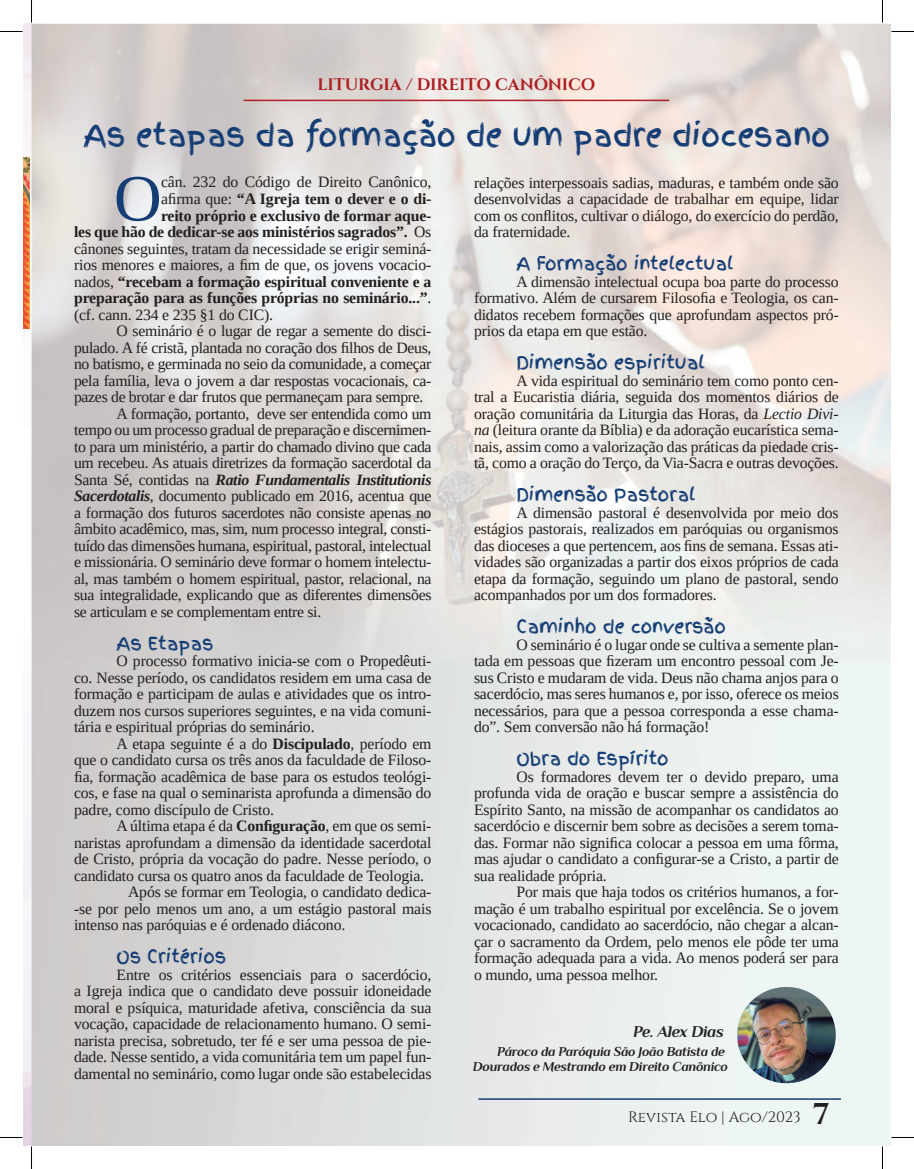
<style>
.page{position:relative;width:914px;height:1169px;background:#fff}
.page>*{position:absolute;margin:0;border:0;box-sizing:border-box;transform-origin:0 0}
.t1{font:66.15px "Tinos";color:#153d75}
.t2{font:30px "Finger Paint";letter-spacing:-.01em;color:#153d75}
.t3{font:18px "Finger Paint";letter-spacing:-.01em;color:#153d75}
.t4{font:16.5px "Cinzel";letter-spacing:-.01em;color:#ad1f23}
.t5{font:italic 700 16.5px "Philosopher";letter-spacing:-.02em;color:#231f20}
.t6{font:15.75px/16.5px "Tinos";letter-spacing:-.01em;color:#231f20;text-align:justify}
.t7{font:700 15.75px "Tinos";letter-spacing:-.01em;color:#231f20}
.t8{font:italic 700 15.75px "Tinos";letter-spacing:-.02em;color:#231f20}
.t9{font:15px "Cinzel";color:#231f20}
.t10{font:italic 700 13.5px/15px "Philosopher";letter-spacing:-.02em;color:#231f20;text-align:right}
.s1{font-style:italic}
.s2{font-weight:400}
.s3{font-weight:400;font-style:normal}
.s4{font-weight:700;font-style:italic}
.s5{font-weight:700}
.s6{font-size:30px}
</style>
<div class="page">
<img style="left:23px;top:23px;width:867px;height:1123px">
<hr style="left:478px;top:1098px;width:362px;height:1px;background:#153d75">
<hr style="left:244px;top:100px;width:425px;height:1px;background:#ad1f23">
<img style="left:737px;top:987px;width:98px;height:96px;border-radius:50%">
<img style="left:23px;top:158px;width:6px;height:170px">
<svg style="left:0;top:31px;width:22px;height:1px"></svg>
<svg style="left:891px;top:31px;width:22px;height:1px"></svg>
<svg style="left:0;top:1137px;width:22px;height:1px"></svg>
<svg style="left:891px;top:1137px;width:22px;height:1px"></svg>
<svg style="left:31px;top:0;width:1px;height:23px"></svg>
<svg style="left:31px;top:1146px;width:1px;height:23px"></svg>
<svg style="left:882px;top:0;width:1px;height:23px"></svg>
<svg style="left:882px;top:1146px;width:1px;height:23px"></svg>
<p class="t4" style="left:317px;top:74px;width:279px">LITURGIA / DIREITO CANÔNICO</p>
<h2 class="t2" style="left:83px;top:113px;width:748px">As etapas da formação de um padre diocesano</h2>
<h1 class="t1" style="left:114px;top:156px;width:49px">O</h1>
<p class="t6" style="left:161px;top:174px;width:272px">cân. 232 do Código de Direito Canônico,</p>
<p class="t6" style="left:474px;top:174px;width:366px">relações interpessoais sadias, maduras, e também onde são desenvolvidas a capacidade de trabalhar em equipe, lidar com os conflitos, cultivar o diálogo, do exercício do perdão, da fraternidade.</p>
<p class="t3" style="left:516px;top:250px;width:218px">A Formação intelectual</p>
<p class="t6" style="left:474px;top:273px;width:366px;text-indent:43px">A dimensão intelectual ocupa boa parte do processo formativo. Além de cursarem Filosofia e Teologia, os can&shy;didatos recebem formações que aprofundam aspectos pró&shy;prios da etapa em que estão.</p>
<p class="t3" style="left:516px;top:349px;width:190px">Dimensão espiritual</p>
<p class="t6" style="left:474px;top:372px;width:366px;text-indent:43px">A vida espiritual do seminário tem como ponto cen&shy;tral a Eucaristia diária, seguida dos momentos diários de oração comunitária da Liturgia das Horas, da <span class="s1">Lectio Divi&shy;na</span> (leitura orante da Bíblia) e da adoração eucarística sema&shy;nais, assim como a valorização das práticas da piedade cris&shy;tã, como a oração do Terço, da Via-Sacra e outras devoções.</p>
<p class="t3" style="left:516px;top:481px;width:180px">Dimensão Pastoral</p>
<p class="t6" style="left:474px;top:504px;width:366px;text-indent:43px">A dimensão pastoral é desenvolvida por meio dos estágios pastorais, realizados em paróquias ou organismos das dioceses a que pertencem, aos fins de semana. Essas ati&shy;vidades são organizadas a partir dos eixos próprios de cada etapa da formação, seguindo um plano de pastoral, sendo acompanhados por um dos formadores.</p>
<p class="t3" style="left:516px;top:613px;width:211px">Caminho de conversão</p>
<p class="t6" style="left:474px;top:636px;width:366px;text-indent:43px">O seminário é o lugar onde se cultiva a semente plan&shy;tada em pessoas que fizeram um encontro pessoal com Je&shy;sus Cristo e mudaram de vida. Deus não chama anjos para o sacerdócio, mas seres humanos e, por isso, oferece os meios necessários, para que a pessoa corresponda a esse chama&shy;do”. Sem conversão não há formação!</p>
<p class="t3" style="left:516px;top:745px;width:154px">Obra do Espírito</p>
<p class="t6" style="left:474px;top:768px;width:366px;text-indent:43px">Os formadores devem ter o devido preparo, uma profunda vida de oração e buscar sempre a assistência do Espírito Santo, na missão de acompanhar os candidatos ao sacerdócio e discernir bem sobre as decisões a serem toma&shy;das. Formar não significa colocar a pessoa em uma fôrma, mas ajudar o candidato a configurar-se a Cristo, a partir de sua realidade própria.</p>
<p class="t6" style="left:474px;top:883px;width:366px;text-indent:43px">Por mais que haja todos os critérios humanos, a for&shy;mação é um trabalho espiritual por excelência. Se o jovem vocacionado, candidato ao sacerdócio, não chegar a alcan&shy;çar o sacramento da Ordem, pelo menos ele pôde ter uma formação adequada para a vida. Ao menos poderá ser para o mundo, uma pessoa melhor.</p>
<p class="t7" style="left:161px;top:188px;width:272px"><span class="s2">afirma que:</span> “A Igreja tem o dever e o di-</p>
<p class="t7" style="left:161px;top:205px;width:272px">reito próprio e exclusivo de formar aque-</p>
<p class="t7" style="left:74px;top:221px;width:359px">les que hão de dedicar-se aos ministérios sagrados”. <span class="s2">Os</span></p>
<p class="t6" style="left:74px;top:240px;width:359px">cânones seguintes, tratam da necessidade se erigir seminá-</p>
<p class="t6" style="left:74px;top:256px;width:359px">rios menores e maiores, a fim de que, os jovens vocacio-</p>
<p class="t7" style="left:74px;top:271px;width:359px"><span class="s2">nados,</span> “recebam a formação espiritual conveniente e a</p>
<p class="t7" style="left:74px;top:287px;width:359px">preparação para as funções próprias no seminário...”<span class="s2">.</span></p>
<p class="t6" style="left:74px;top:306px;width:200px">(cf. cann. 234 e 235 §1 do CIC).</p>
<p class="t6" style="left:117px;top:322px;width:316px">O seminário é o lugar de regar a semente do disci-</p>
<p class="t6" style="left:74px;top:339px;width:359px">pulado. A fé cristã, plantada no coração dos filhos de Deus,</p>
<p class="t6" style="left:74px;top:355px;width:359px">no batismo, e germinada no seio da comunidade, a começar</p>
<p class="t6" style="left:74px;top:372px;width:359px">pela família, leva o jovem a dar respostas vocacionais, ca-</p>
<p class="t6" style="left:74px;top:388px;width:351px">pazes de brotar e dar frutos que permaneçam para sempre.</p>
<p class="t6" style="left:117px;top:405px;width:316px">A formação, portanto, deve ser entendida como um</p>
<p class="t6" style="left:74px;top:421px;width:359px">tempo ou um processo gradual de preparação e discernimen-</p>
<p class="t6" style="left:74px;top:438px;width:359px">to para um ministério, a partir do chamado divino que cada</p>
<p class="t6" style="left:74px;top:454px;width:359px">um recebeu. As atuais diretrizes da formação sacerdotal da</p>
<p class="t8" style="left:74px;top:469px;width:359px"><span class="s3">Santa Sé, contidas na</span> Ratio Fundamentalis Institutionis</p>
<p class="t6" style="left:74px;top:487px;width:359px"><span class="s4">Sacerdotalis</span>, documento publicado em 2016, acentua que</p>
<p class="t6" style="left:74px;top:504px;width:359px">a formação dos futuros sacerdotes não consiste apenas no</p>
<p class="t6" style="left:74px;top:520px;width:359px">âmbito acadêmico, mas, sim, num processo integral, consti-</p>
<p class="t6" style="left:74px;top:537px;width:359px">tuído das dimensões humana, espiritual, pastoral, intelectual</p>
<p class="t6" style="left:74px;top:553px;width:359px">e missionária. O seminário deve formar o homem intelectu-</p>
<p class="t6" style="left:74px;top:570px;width:359px">al, mas também o homem espiritual, pastor, relacional, na</p>
<p class="t6" style="left:74px;top:586px;width:359px">sua integralidade, explicando que as diferentes dimensões</p>
<p class="t6" style="left:74px;top:603px;width:249px">se articulam e se complementam entre si.</p>
<p class="t3" style="left:117px;top:630px;width:99px">As Etapas</p>
<p class="t6" style="left:74px;top:652px;width:359px;text-indent:43px">O processo formativo inicia-se com o Propedêuti&shy;co. Nesse período, os candidatos residem em uma casa de formação e participam de aulas e atividades que os intro&shy;duzem nos cursos superiores seguintes, e na vida comuni&shy;tária e espiritual próprias do seminário.</p>
<p class="t6" style="left:74px;top:735px;width:359px;text-indent:43px">A etapa seguinte é a do <span class="s5">Discipulado</span>, período em que o candidato cursa os três anos da faculdade de Filoso&shy;fia, formação acadêmica de base para os estudos teológi&shy;cos, e fase na qual o seminarista aprofunda a dimensão do padre, como discípulo de Cristo.</p>
<p class="t6" style="left:117px;top:817px;width:316px">A última etapa é da <span class="s5">Configuração</span>, em que os semi-</p>
<p class="t6" style="left:74px;top:834px;width:359px">naristas aprofundam a dimensão da identidade sacerdotal</p>
<p class="t6" style="left:74px;top:850px;width:359px">de Cristo, própria da vocação do padre. Nesse período, o</p>
<p class="t6" style="left:74px;top:867px;width:351px">candidato cursa os quatro anos da faculdade de Teologia.</p>
<p class="t6" style="left:128px;top:883px;width:305px">Após se formar em Teologia, o candidato dedica-</p>
<p class="t6" style="left:74px;top:900px;width:359px">-se por pelo menos um ano, a um estágio pastoral mais</p>
<p class="t6" style="left:74px;top:916px;width:273px">intenso nas paróquias e é ordenado diácono.</p>
<p class="t3" style="left:117px;top:943px;width:111px">Os Critérios</p>
<p class="t6" style="left:74px;top:966px;width:359px;text-indent:43px">Entre os critérios essenciais para o sacerdócio, a Igreja indica que o candidato deve possuir idoneidade moral e psíquica, maturidade afetiva, consciência da sua vocação, capacidade de relacionamento humano. O semi&shy;narista precisa, sobretudo, ter fé e ser uma pessoa de pie&shy;dade. Nesse sentido, a vida comunitária tem um papel fun&shy;damental no seminário, como lugar onde são estabelecidas</p>
<p class="t5" style="left:633px;top:1019px;width:92px">Pe. Alex Dias</p>
<p class="t10" style="left:473px;top:1044px;width:256px">Pároco da Paróquia São João Batista de<br>Dourados e Mestrando em Direito Canônico</p>
<p class="t9" style="left:628px;top:1107px;width:203px">Revista Elo | Ago/2023 <span class="s6">7</span></p>
</div>
